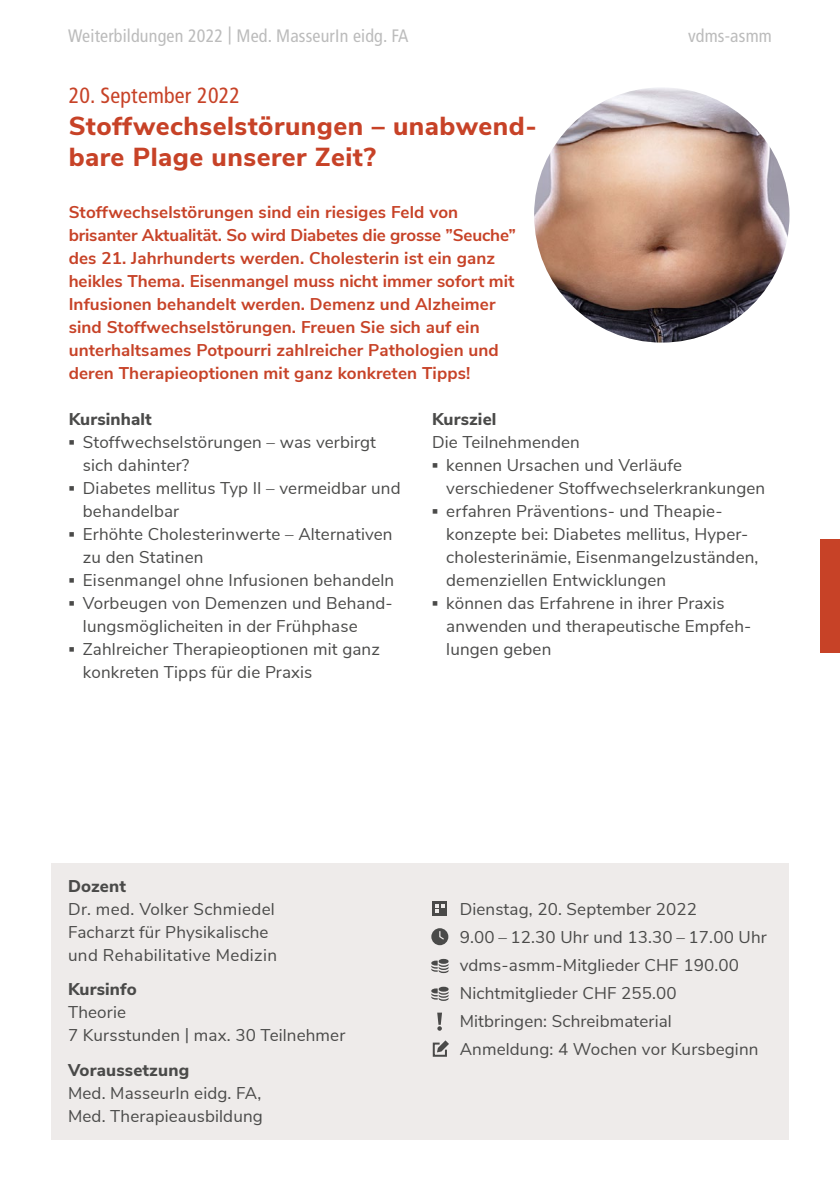
<style>
.page{position:relative;width:840px;height:1191px;background:#fff}
.page>*{position:absolute;margin:0;border:0;box-sizing:border-box;transform-origin:0 0}
.t1{font:800 26px/31px "Nunito Sans";letter-spacing:.02em;color:#c74227}
.t2{font:condensed 22px "Frutiger LT Std";letter-spacing:.01em;color:#c74227}
.t3{font:condensed 18px "Frutiger LT Std";letter-spacing:.01em;color:#bcbcbc}
.t4{font:17px/23px "Nunito Sans";letter-spacing:.01em;color:#4a4a49}
.t5{font:700 17px/23px "Nunito Sans";letter-spacing:.01em;color:#c74227}
.t6{font:800 17px "Nunito Sans";letter-spacing:.01em;color:#4a4a49}
.s1{font-family:"Arial";font-weight:700}
</style>
<div class="page">
<div style="left:819px;top:539px;width:20px;height:113px;background:#c74227"></div>
<div style="left:51px;top:863px;width:737px;height:276px;background:#eeebea"></div>
<div style="left:431px;top:928px;width:17px;height:17px;background:#4a4a49;border-radius:50%"></div>
<svg style="left:439px;top:931px;width:5px;height:9px"></svg>
<div style="left:432px;top:901px;width:14px;height:14px;background:#4a4a49"></div>
<svg style="left:435px;top:904px;width:9px;height:8px"></svg>
<svg style="left:431px;top:959px;width:17px;height:14px"></svg>
<svg style="left:431px;top:986px;width:17px;height:15px"></svg>
<svg style="left:432px;top:1040px;width:17px;height:17px"></svg>
<svg style="left:437px;top:1012px;width:5px;height:18px"></svg>
<img style="left:534px;top:87px;width:255px;height:255px;border-radius:128px">
<p class="t3" style="left:68px;top:25px;width:342px">Weiterbildungen 2022 | Med. MasseurIn eidg. FA</p>
<p class="t3" style="left:687px;top:25px;width:85px">vdms-asmm</p>
<p class="t2" style="left:69px;top:82px;width:173px">20. September 2022</p>
<h1 class="t1" style="left:69px;top:109px;width:469px">Stoffwechselstörungen – unabwend&shy;bare Plage unserer Zeit?</h1>
<p class="t5" style="left:69px;top:199px;width:448px">Stoffwechselstörungen sind ein riesiges Feld von brisanter Aktualität. So wird Diabetes die grosse ”Seuche” des 21. Jahrhunderts werden. Cholesterin ist ein ganz heikles Thema. Eisenmangel muss nicht immer sofort mit Infusionen behandelt werden. Demenz und Alzheimer sind Stoffwechselstörungen. Freuen Sie sich auf ein unterhaltsames Potpourri zahlreicher Pathologien und deren Therapieoptionen mit ganz konkreten Tipps!</p>
<p class="t6" style="left:69px;top:406px;width:85px">Kursinhalt</p>
<p class="t4" style="left:83px;top:429px;width:294px;text-indent:-14px"><span class="s1">▪</span> Stoffwechselstörungen – was verbirgt sich dahinter?</p>
<p class="t4" style="left:83px;top:475px;width:319px;text-indent:-14px"><span class="s1">▪</span> Diabetes mellitus Typ II – vermeidbar und behandelbar</p>
<p class="t4" style="left:83px;top:521px;width:311px;text-indent:-14px"><span class="s1">▪</span> Erhöhte Cholesterinwerte – Alternativen zu den Statinen</p>
<p class="t4" style="left:69px;top:567px;width:327px"><span class="s1">▪</span> Eisenmangel ohne Infusionen behandeln</p>
<p class="t4" style="left:83px;top:590px;width:311px;text-indent:-14px"><span class="s1">▪</span> Vorbeugen von Demenzen und Behand&shy;lungsmöglicheiten in der Frühphase</p>
<p class="t4" style="left:83px;top:636px;width:298px;text-indent:-14px"><span class="s1">▪</span> Zahlreicher Therapieoptionen mit ganz konkreten Tipps für die Praxis</p>
<p class="t6" style="left:432px;top:406px;width:66px">Kursziel</p>
<p class="t4" style="left:432px;top:429px;width:149px">Die Teilnehmenden</p>
<p class="t4" style="left:446px;top:452px;width:320px;text-indent:-14px"><span class="s1">▪</span> kennen Ursachen und Verläufe verschiedener Stoffwechselerkrankungen</p>
<p class="t4" style="left:446px;top:498px;width:313px;text-indent:-14px"><span class="s1">▪</span> erfahren Präventions- und Theapie&shy;konzepte bei: Diabetes mellitus, Hyper&shy;cholesterinämie, Eisenmangelzuständen, demenziellen Entwicklungen</p>
<p class="t4" style="left:446px;top:590px;width:306px;text-indent:-14px"><span class="s1">▪</span> können das Erfahrene in ihrer Praxis anwenden und therapeutische Empfeh&shy;lungen geben</p>
<p class="t6" style="left:68px;top:873px;width:59px">Dozent</p>
<p class="t4" style="left:68px;top:896px;width:210px">Dr. med. Volker Schmiedel<br>Facharzt für Physikalische und Rehabilitative Medizin</p>
<p class="t6" style="left:68px;top:977px;width:70px">Kursinfo</p>
<p class="t4" style="left:68px;top:1000px;width:278px">Theorie<br>7 Kursstunden | max. 30 Teilnehmer</p>
<p class="t6" style="left:68px;top:1057px;width:122px">Voraussetzung</p>
<p class="t4" style="left:68px;top:1080px;width:196px">Med. MasseurIn eidg. FA,<br>Med. Therapieausbildung</p>
<p class="t4" style="left:459px;top:894px;width:308px;line-height:28px">Dienstag, 20. September 2022<br>9.00 – 12.30 Uhr und 13.30 – 17.00 Uhr vdms-asmm-Mitglieder CHF 190.00<br>Nichtmitglieder CHF 255.00<br>Mitbringen: Schreibmaterial<br>Anmeldung: 4 Wochen vor Kursbeginn</p>
</div>
